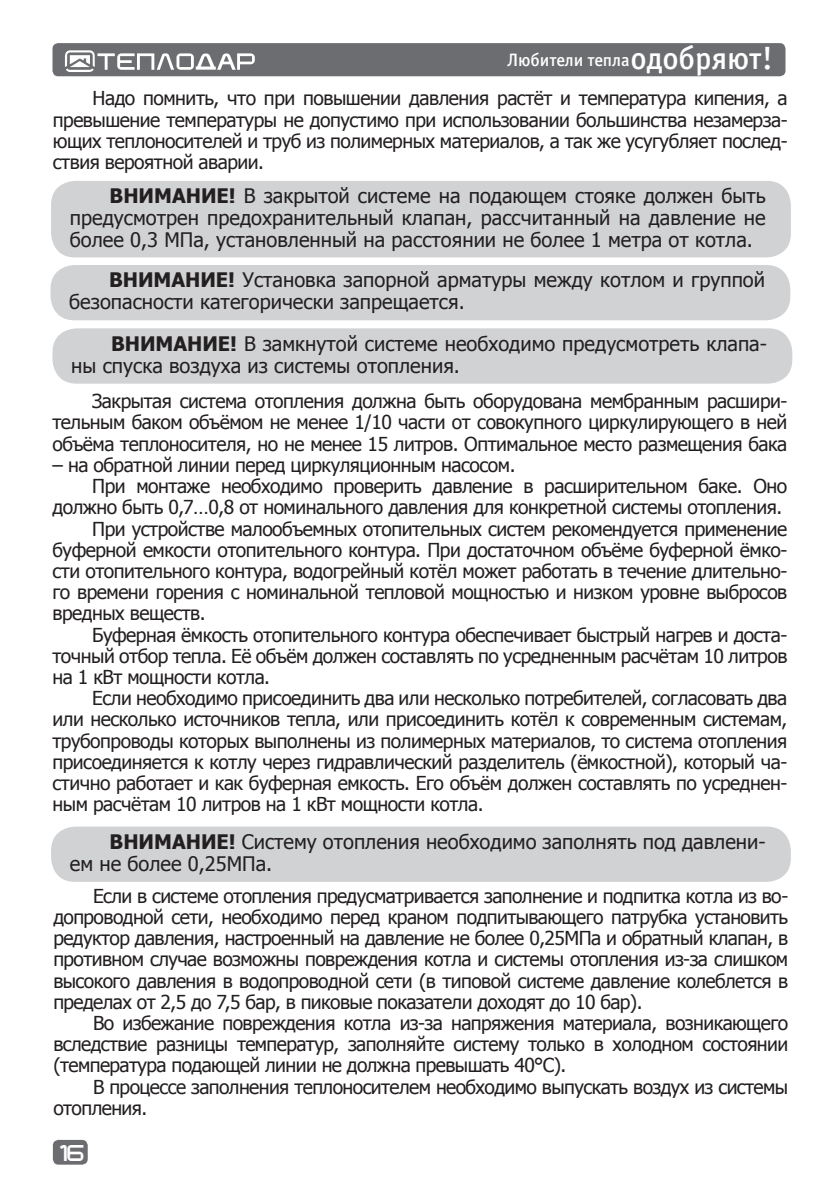
<style>
.page{position:relative;width:840px;height:1191px;background:#fff}
.page>*{position:absolute;margin:0;border:0;box-sizing:border-box;transform-origin:0 0}
.t1{font:20px/22px "Tahoma";color:#231f20}
.t2{font:19.2px/21.2px "Tahoma";letter-spacing:-.025em;color:#231f20;text-align:justify}
.t3{font:18px "Officina Sans Medium C";letter-spacing:-.005em;color:#fff}
.t4{font:16px "teplodar";color:#fff}
.s1{font-size:32px}
.s2{font-weight:700}
</style>
<div class="page">
<div style="left:53px;top:1139px;width:35px;height:25px;background:#6c6d70;border-radius:6px"></div>
<div style="left:52px;top:43px;width:733px;height:33px;background:#6c6d70;border-radius:6px"></div>
<svg style="left:65px;top:50px;width:190px;height:22px"></svg>
<div style="left:51px;top:181px;width:739px;height:76px;background:#d1d2d4;border-radius:24px"></div>
<div style="left:50px;top:265px;width:739px;height:55px;background:#d1d2d4;border-radius:24px"></div>
<div style="left:52px;top:328px;width:739px;height:55px;background:#d1d2d4;border-radius:24px"></div>
<div style="left:51px;top:826px;width:739px;height:56px;background:#d1d2d4;border-radius:24px"></div>
<p class="t3" style="left:507px;top:50px;width:267px">Любители тепла<span class="s1">одобряют!</span></p>
<p class="t2" style="left:53px;top:87px;width:736px;text-indent:40px">Надо помнить, что при повышении давления растёт и температура кипения, а превышение температуры не допустимо при использовании большинства незамерза&shy;ющих теплоносителей и труб из полимерных материалов, а так же усугубляет послед&shy;ствия вероятной аварии.</p>
<p class="t1" style="left:70px;top:184px;width:697px;text-align:justify;text-indent:40px"><span class="s2">ВНИМАНИЕ!</span> В закрытой системе на подающем стояке должен быть предусмотрен предохранительный клапан, рассчитанный на давление не более 0,3 МПа, установленный на расстоянии не более 1 метра от котла.</p>
<p class="t1" style="left:69px;top:268px;width:697px;text-indent:40px"><span class="s2">ВНИМАНИЕ!</span> Установка запорной арматуры между котлом и группой безопасности категорически запрещается.</p>
<p class="t1" style="left:71px;top:331px;width:697px;text-indent:40px"><span class="s2">ВНИМАНИЕ!</span> В замкнутой системе необходимо предусмотреть клапа&shy;ны спуска воздуха из системы отопления.</p>
<p class="t2" style="left:52px;top:390px;width:736px;text-indent:40px">Закрытая система отопления должна быть оборудована мембранным расшири&shy;тельным баком объёмом не менее 1/10 части от совокупного циркулирующего в ней объёма теплоносителя, но не менее 15 литров. Оптимальное место размещения бака</p>
<p class="t2" style="left:52px;top:453px;width:464px">– на обратной линии перед циркуляционным насосом.</p>
<p class="t2" style="left:92px;top:474px;width:696px">При монтаже необходимо проверить давление в расширительном баке. Оно</p>
<p class="t2" style="left:52px;top:496px;width:730px">должно быть 0,7…0,8 от номинального давления для конкретной системы отопления.</p>
<p class="t2" style="left:92px;top:517px;width:696px">При устройстве малообъемных отопительных систем рекомендуется применение</p>
<p class="t2" style="left:52px;top:538px;width:736px">буферной емкости отопительного контура. При достаточном объёме буферной ёмко-</p>
<p class="t2" style="left:52px;top:559px;width:736px">сти отопительного контура, водогрейный котёл может работать в течение длительно-</p>
<p class="t2" style="left:52px;top:580px;width:736px">го времени горения с номинальной тепловой мощностью и низком уровне выбросов</p>
<p class="t2" style="left:52px;top:602px;width:155px">вредных веществ.</p>
<p class="t2" style="left:92px;top:623px;width:696px">Буферная ёмкость отопительного контура обеспечивает быстрый нагрев и доста-</p>
<p class="t2" style="left:52px;top:644px;width:736px">точный отбор тепла. Её объём должен составлять по усредненным расчётам 10 литров</p>
<p class="t2" style="left:52px;top:665px;width:219px">на 1 кВт мощности котла.</p>
<p class="t2" style="left:92px;top:686px;width:696px">Если необходимо присоединить два или несколько потребителей, согласовать два</p>
<p class="t2" style="left:52px;top:708px;width:735px">или несколько источников тепла, или присоединить котёл к современным системам,</p>
<p class="t2" style="left:52px;top:729px;width:736px">трубопроводы которых выполнены из полимерных материалов, то система отопления</p>
<p class="t2" style="left:52px;top:750px;width:736px">присоединяется к котлу через гидравлический разделитель (ёмкостной), который ча-</p>
<p class="t2" style="left:52px;top:771px;width:736px">стично работает и как буферная емкость. Его объём должен составлять по усреднен-</p>
<p class="t2" style="left:52px;top:792px;width:432px">ным расчётам 10 литров на 1 кВт мощности котла.</p>
<p class="t1" style="left:70px;top:829px;width:697px;text-indent:40px"><span class="s2">ВНИМАНИЕ!</span> Систему отопления необходимо заполнять под давлени&shy;ем не более 0,25МПа.</p>
<p class="t2" style="left:53px;top:884px;width:736px;text-indent:40px">Если в системе отопления предусматривается заполнение и подпитка котла из во&shy;допроводной сети, необходимо перед краном подпитывающего патрубка установить редуктор давления, настроенный на давление не более 0,25МПа и обратный клапан, в противном случае возможны повреждения котла и системы отопления из-за слишком высокого давления в водопроводной сети (в типовой системе давление колеблется в пределах от 2,5 до 7,5 бар, в пиковые показатели доходят до 10 бар).</p>
<p class="t2" style="left:53px;top:1011px;width:736px;text-indent:40px">Во избежание повреждения котла из-за напряжения материала, возникающего вследствие разницы температур, заполняйте систему только в холодном состоянии (температура подающей линии не должна превышать 40°С).</p>
<p class="t2" style="left:53px;top:1075px;width:735px;text-indent:40px">В процессе заполнения теплоносителем необходимо выпускать воздух из системы отопления.</p>
<p class="t4" style="left:56px;top:1145px;width:29px">16</p>
</div>
